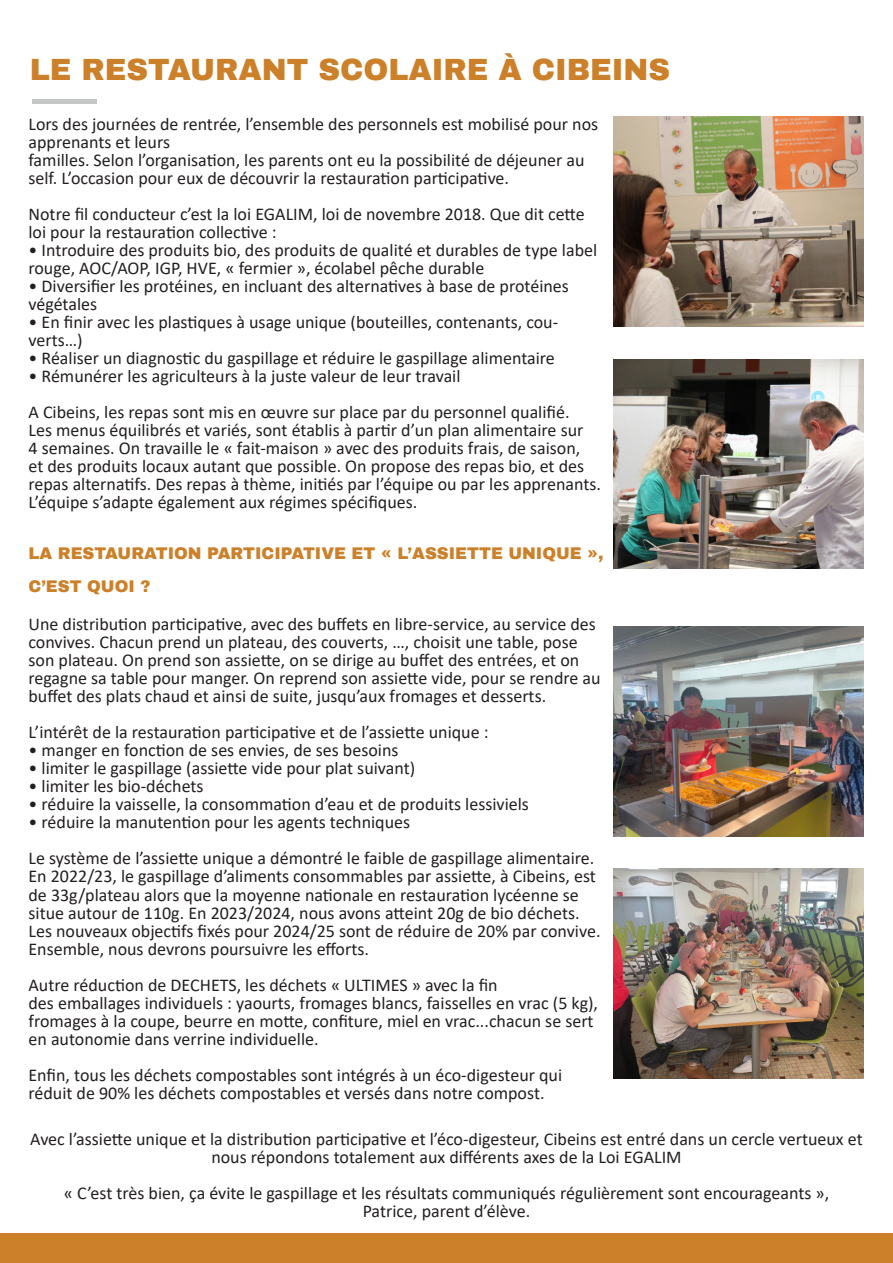
<style>
.page{position:relative;width:893px;height:1263px;background:#fff}
.page>*{position:absolute;margin:0;border:0;box-sizing:border-box;transform-origin:0 0}
.t1{font:900 30px "Archivo";color:#cc8029}
.t2{font:18px/18px "Calibri";color:#231f20}
.t3{font:900 16.5px/33px "Archivo";color:#cc8029}
</style>
<div class="page">
<div style="left:32px;top:99px;width:64px;height:5px;background:#c4c5c5"></div>
<img style="left:614px;top:116px;width:249px;height:210px">
<img style="left:614px;top:359px;width:249px;height:210px">
<img style="left:614px;top:868px;width:249px;height:210px">
<img style="left:614px;top:627px;width:249px;height:209px">
<div style="left:0;top:1233px;width:893px;height:30px;background:#cc8029"></div>
<p class="t1" style="left:30px;top:51px;width:642px">LE RESTAURANT SCOLAIRE À CIBEINS</p>
<p class="t2" style="left:29px;top:114px;width:571px">Lors des journées de rentrée, l’ensemble des personnels est mobilisé pour nos apprenants et leurs</p>
<p class="t2" style="left:29px;top:150px;width:557px">familles. Selon l’organisation, les parents ont eu la possibilité de déjeuner au self. L’occasion pour eux de découvrir la restauration participative.</p>
<p class="t2" style="left:29px;top:204px;width:558px">Notre fil conducteur c’est la loi EGALIM, loi de novembre 2018. Que dit cette loi pour la restauration collective :</p>
<p class="t2" style="left:29px;top:240px;width:570px">• Introduire des produits bio, des produits de qualité et durables de type label rouge, AOC/AOP, IGP, HVE, « fermier », écolabel pêche durable</p>
<p class="t2" style="left:29px;top:276px;width:542px">• Diversifier les protéines, en incluant des alternatives à base de protéines végétales</p>
<p class="t2" style="left:29px;top:312px;width:531px">• En finir avec les plastiques à usage unique (bouteilles, contenants, cou&shy;verts…)</p>
<p class="t2" style="left:29px;top:348px;width:528px">• Réaliser un diagnostic du gaspillage et réduire le gaspillage alimentaire</p>
<p class="t2" style="left:29px;top:366px;width:433px">• Rémunérer les agriculteurs à la juste valeur de leur travail</p>
<p class="t2" style="left:29px;top:402px;width:574px">A Cibeins, les repas sont mis en œuvre sur place par du personnel qualifié.<br>Les menus équilibrés et variés, sont établis à partir d’un plan alimentaire sur<br>4 semaines. On travaille le « fait-maison » avec des produits frais, de saison,<br>et des produits locaux autant que possible. On propose des repas bio, et des repas alternatifs. Des repas à thème, initiés par l’équipe ou par les apprenants.<br>L’équipe s’adapte également aux régimes spécifiques.</p>
<p class="t3" style="left:29px;top:537px;width:577px">LA RESTAURATION PARTICIPATIVE ET « L’ASSIETTE UNIQUE »,<br>C’EST QUOI ?</p>
<p class="t2" style="left:29px;top:615px;width:574px">Une distribution participative, avec des buffets en libre-service, au service des convives. Chacun prend un plateau, des couverts, …, choisit une table, pose son plateau. On prend son assiette, on se dirige au buffet des entrées, et on regagne sa table pour manger. On reprend son assiette vide, pour se rendre au buffet des plats chaud et ainsi de suite, jusqu’aux fromages et desserts.</p>
<p class="t2" style="left:29px;top:723px;width:462px">L’intérêt de la restauration participative et de l’assiette unique :</p>
<p class="t2" style="left:29px;top:741px;width:371px">• manger en fonction de ses envies, de ses besoins</p>
<p class="t2" style="left:29px;top:759px;width:388px">• limiter le gaspillage (assiette vide pour plat suivant)</p>
<p class="t2" style="left:29px;top:777px;width:177px">• limiter les bio-déchets</p>
<p class="t2" style="left:29px;top:795px;width:502px">• réduire la vaisselle, la consommation d’eau et de produits lessiviels</p>
<p class="t2" style="left:29px;top:813px;width:383px">• réduire la manutention pour les agents techniques</p>
<p class="t2" style="left:29px;top:849px;width:573px">Le système de l’assiette unique a démontré le faible de gaspillage alimentaire.<br>En 2022/23, le gaspillage d’aliments consommables par assiette, à Cibeins, est de 33g/plateau alors que la moyenne nationale en restauration lycéenne se situe autour de 110g. En 2023/2024, nous avons atteint 20g de bio déchets.<br>Les nouveaux objectifs fixés pour 2024/25 sont de réduire de 20% par convive.<br>Ensemble, nous devrons poursuivre les efforts.</p>
<p class="t2" style="left:29px;top:975px;width:471px">Autre réduction de DECHETS, les déchets « ULTIMES » avec la fin</p>
<p class="t2" style="left:29px;top:993px;width:571px">des emballages individuels : yaourts, fromages blancs, faisselles en vrac (5 kg), fromages à la coupe, beurre en motte, confiture, miel en vrac...chacun se sert en autonomie dans verrine individuelle.</p>
<p class="t2" style="left:29px;top:1065px;width:535px">Enfin, tous les déchets compostables sont intégrés à un éco-digesteur qui</p>
<p class="t2" style="left:29px;top:1083px;width:517px">réduit de 90% les déchets compostables et versés dans notre compost.</p>
<p class="t2" style="left:30px;top:1129px;width:834px;text-align:center">Avec l’assiette unique et la distribution participative et l’éco-digesteur, Cibeins est entré dans un cercle vertueux et nous répondons totalement aux différents axes de la Loi EGALIM</p>
<p class="t2" style="left:64px;top:1183px;width:767px">« C’est très bien, ça évite le gaspillage et les résultats communiqués régulièrement sont encourageants »,</p>
<p class="t2" style="left:363px;top:1201px;width:169px">Patrice, parent d’élève.</p>
</div>
